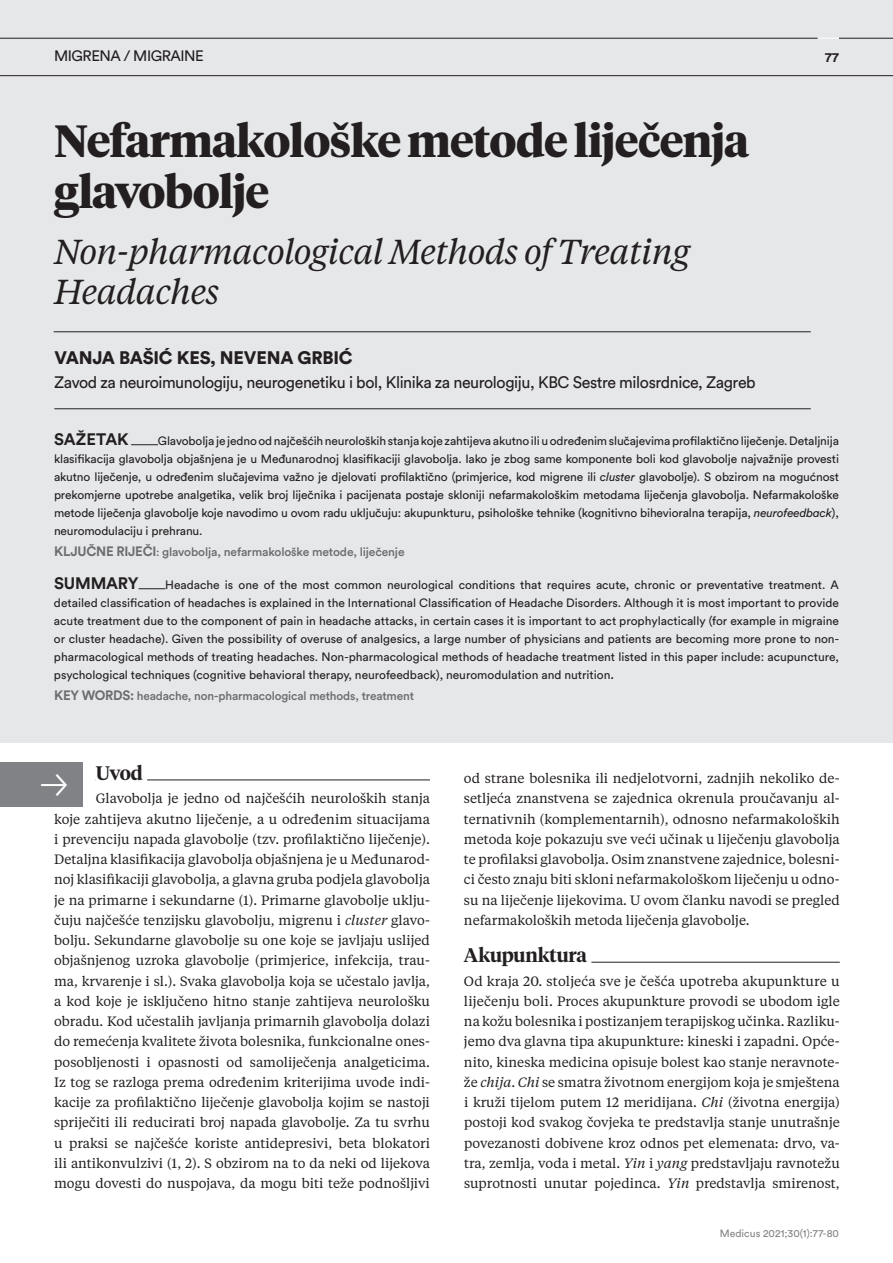
<style>
.page{position:relative;width:893px;height:1263px;background:#fff}
.page>*{position:absolute;margin:0;border:0;box-sizing:border-box;transform-origin:0 0}
.t1{font:700 45px/51px "Tiempos Headline";letter-spacing:-.02em;color:#231f20}
.t2{font:italic 34.5px/40.5px "Tiempos Headline";letter-spacing:-.02em;color:#231f20}
.t3{font:600 19.5px "Tiempos Headline";letter-spacing:-.005em;color:#231f20}
.t4{font:900 18px "Circular Pro";letter-spacing:-.01em;color:#231f20}
.t5{font:16.5px "Circular Pro";letter-spacing:-.025em;color:#231f20}
.t6{font:700 16.5px "Circular Pro";letter-spacing:-.01em;color:#231f20}
.t7{font:15px "Circular Pro";letter-spacing:-.03em;color:#231f20}
.t8{font:13.5px/20.2px "Tiempos Headline";color:#231f20;text-align:justify}
.t9{font:700 13.5px "Circular Pro";color:#231f20}
.t10{font:12px/18px "Circular Pro";letter-spacing:-.01em;color:#231f20;text-align:justify}
.t11{font:500 12px "Circular Pro";letter-spacing:-.01em;color:#6c6d70}
.t12{font:10.5px "Circular Pro";color:#808285}
.s1{font-style:italic}
.s2{font-weight:700;font-size:13.5px}
.s3{font-family:"Tiempos Headline";font-weight:400}
.s4{font-weight:500}
</style>
<div class="page">
<div style="left:0;top:0;width:893px;height:742px;background:#e6e7e9"></div>
<hr style="left:0;top:75px;width:893px;height:1px;background:#231f20">
<hr style="left:0;top:38px;width:818px;height:1px;background:#231f20">
<hr style="left:839px;top:38px;width:54px;height:1px;background:#231f20">
<svg style="left:819px;top:38px;width:20px;height:1px"></svg>
<hr style="left:54px;top:331px;width:757px;height:1px;background:#231f20">
<hr style="left:54px;top:408px;width:757px;height:1px;background:#231f20">
<svg style="left:131px;top:444px;width:27px;height:1px"></svg>
<svg style="left:139px;top:588px;width:27px;height:1px"></svg>
<hr style="left:96px;top:780px;width:334px;height:1px;background:#231f20">
<hr style="left:96px;top:779px;width:51px;height:3px;background:#fff">
<hr style="left:464px;top:962px;width:376px;height:1px;background:#231f20">
<hr style="left:464px;top:961px;width:127px;height:3px;background:#fff">
<div style="left:0;top:763px;width:83px;height:44px;background:#808285"></div>
<p class="t7" style="left:54px;top:46px;width:152px">MIGRENA / MIGRAINE</p>
<h1 class="t1" style="left:54px;top:114px;width:696px">Nefarmakološke metode liječenja glavobolje</h1>
<h2 class="t2" style="left:54px;top:230px;width:638px">Non-pharmacological Methods of Treating<br>Headaches</h2>
<p class="t9" style="left:825px;top:47px;width:15px">77</p>
<h3 class="t4" style="left:54px;top:345px;width:300px">VANJA BAŠIĆ KES, NEVENA GRBIĆ</h3>
<p class="t5" style="left:54px;top:372px;width:703px">Zavod za neuroimunologiju, neurogenetiku i bol, Klinika za neurologiju, KBC Sestre milosrdnice, Zagreb</p>
<p class="t6" style="left:54px;top:428px;width:76px">SAŽETAK</p>
<p class="t10" style="left:54px;top:431px;width:786px;text-indent:104px">Glavobolja je jedno od najčešćih neuroloških stanja koje zahtijeva akutno ili u određenim slučajevima profilaktično liječenje. Detaljnija klasifikacija glavobolja objašnjena je u Međunarodnoj klasifikaciji glavobolja. Iako je zbog same komponente boli kod glavobolje najvažnije provesti akutno liječenje, u određenim slučajevima važno je djelovati profilaktično (primjerice, kod migrene ili <span class="s1">cluster</span> glavobolje). S obzirom na mogućnost prekomjerne upotrebe analgetika, velik broj liječnika i pacijenata postaje skloniji nefarmakološkim metodama liječenja glavobolja. Nefarmakološke metode liječenja glavobolje koje navodimo u ovom radu uključuju: akupunkturu, psihološke tehnike (kognitivno bihevioralna terapija, <span class="s1">neurofeedback</span>), neuromodulaciju i prehranu.</p>
<p class="t11" style="left:54px;top:543px;width:352px"><span class="s2">KLJUČNE RIJEČI</span><span class="s3">:</span> glavobolja, nefarmakološke metode, liječenje</p>
<p class="t6" style="left:54px;top:572px;width:86px">SUMMARY</p>
<p class="t10" style="left:54px;top:575px;width:786px;text-indent:111px">Headache is one of the most common neurological conditions that requires acute, chronic or preventative treatment. A detailed classification of headaches is explained in the International Classification of Headache Disorders. Although it is most important to provide acute treatment due to the component of pain in headache attacks, in certain cases it is important to act prophylactically (for example in migraine or cluster headache). Given the possibility of overuse of analgesics, a large number of physicians and patients are becoming more prone to non&shy;pharmacological methods of treating headaches. Non-pharmacological methods of headache treatment listed in this paper include: acupuncture, psychological techniques (cognitive behavioral therapy, neurofeedback), neuromodulation and nutrition<span class="s4">.</span></p>
<p class="t11" style="left:54px;top:687px;width:361px"><span class="s2">KEY WORDS:</span> headache, non-pharmacological methods, treatment</p>
<h3 class="t3" style="left:96px;top:760px;width:49px">Uvod</h3>
<p class="t8" style="left:54px;top:788px;width:377px;text-indent:41px">Glavobolja je jedno od najčešćih neuroloških stanja koje zahtijeva akutno liječenje, a u određenim situacijama i prevenciju napada glavobolje (tzv. profilaktično liječenje).<br>Detaljna klasifikacija glavobolja objašnjena je u Međunarod&shy;noj klasifikaciji glavobolja, a glavna gruba podjela glavobolja je na primarne i sekundarne (1). Primarne glavobolje uklju&shy;čuju najčešće tenzijsku glavobolju, migrenu i <span class="s1">cluster</span> glavo&shy;bolju. Sekundarne glavobolje su one koje se javljaju uslijed objašnjenog uzroka glavobolje (primjerice, infekcija, trau&shy;ma, krvarenje i sl.). Svaka glavobolja koja se učestalo javlja, a kod koje je isključeno hitno stanje zahtijeva neurološku obradu. Kod učestalih javljanja primarnih glavobolja dolazi do remećenja kvalitete života bolesnika, funkcionalne ones&shy;posobljenosti i opasnosti od samoliječenja analgeticima.<br>Iz tog se razloga prema određenim kriterijima uvode indi&shy;kacije za profilaktično liječenje glavobolja kojim se nastoji spriječiti ili reducirati broj napada glavobolje. Za tu svrhu u praksi se najčešće koriste antidepresivi, beta blokatori ili antikonvulzivi (1, 2). S obzirom na to da neki od lijekova mogu dovesti do nuspojava, da mogu biti teže podnošljivi</p>
<p class="t8" style="left:464px;top:768px;width:377px">od strane bolesnika ili nedjelotvorni, zadnjih nekoliko de&shy;setljeća znanstvena se zajednica okrenula proučavanju al&shy;ternativnih (komplementarnih), odnosno nefarmakoloških metoda koje pokazuju sve veći učinak u liječenju glavobolja te profilaksi glavobolja. Osim znanstvene zajednice, bolesni&shy;ci često znaju biti skloni nefarmakološkom liječenju u odno&shy;su na liječenje lijekovima. U ovom članku navodi se pregled nefarmakoloških metoda liječenja glavobolje.</p>
<h3 class="t3" style="left:464px;top:942px;width:124px">Akupunktura</h3>
<p class="t8" style="left:464px;top:970px;width:377px">Od kraja 20. stoljeća sve je češća upotreba akupunkture u liječenju boli. Proces akupunkture provodi se ubodom igle na kožu bolesnika i postizanjem terapijskog učinka. Razliku&shy;jemo dva glavna tipa akupunkture: kineski i zapadni. Opće&shy;nito, kineska medicina opisuje bolest kao stanje neravnote&shy;že <span class="s1">chija</span>. <span class="s1">Chi</span> se smatra životnom energijom koja je smještena i kruži tijelom putem 12 meridijana. <span class="s1">Chi</span> (životna energija) postoji kod svakog čovjeka te predstavlja stanje unutrašnje povezanosti dobivene kroz odnos pet elemenata: drvo, va&shy;tra, zemlja, voda i metal. <span class="s1">Yin</span> i <span class="s1">yang</span> predstavljaju ravnotežu suprotnosti unutar pojedinca. <span class="s1">Yin</span> predstavlja smirenost,</p>
<p class="t12" style="left:720px;top:1227px;width:121px">Medicus 2021;30(1):77-80</p>
</div>
